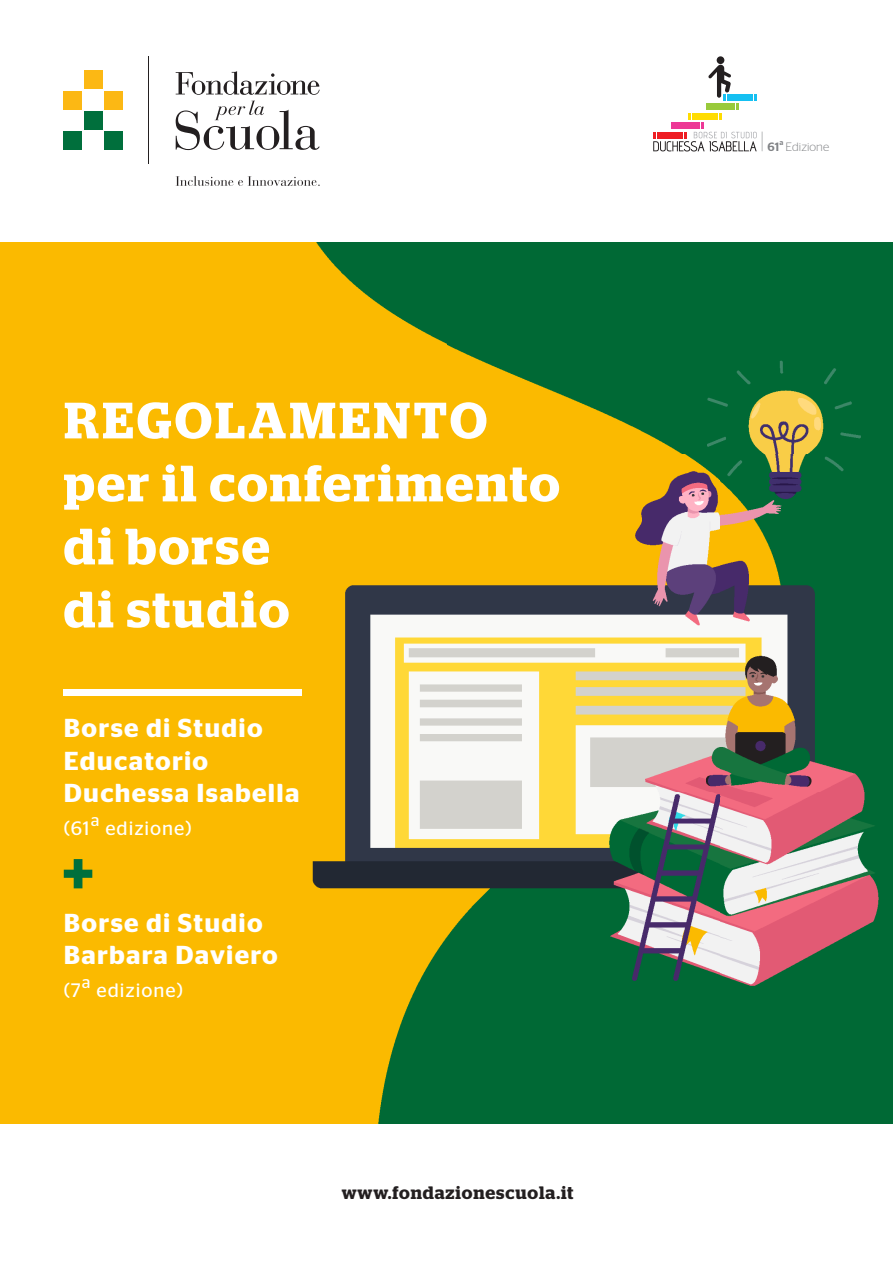
<style>
.page{position:relative;width:893px;height:1263px;background:#fff}
.page>*{position:absolute;margin:0;border:0;box-sizing:border-box;transform-origin:0 0}
.t1{font:600 51px "Stag";letter-spacing:.05em;color:#fff}
.t2{font:600 51px "Stag";letter-spacing:.07em;color:#fff}
.t3{font:600 25.95px "Stag Sans";letter-spacing:.05em;color:#fff}
.t4{font:19.5px "Stag Sans";letter-spacing:.05em;color:#fff}
.t5{font:600 18px "Stag";letter-spacing:.05em;color:#231f20}
.t6{font:16.8px "Stag Sans";color:#fff}
.t7{font:300 12px "Stag Sans";letter-spacing:.01em;color:#808285}
.t8{font:500 12px "Stag Sans";color:#808285}
.t9{font:500 7.35px "Stag Sans";color:#808285}
.s1{font-family:"Stag";font-weight:100;font-size:24.75px}
</style>
<div class="page">
<img style="left:0;top:242px;width:893px;height:882px">
<div style="left:64px;top:689px;width:238px;height:7px;background:#fff"></div>
<svg style="left:64px;top:859px;width:28px;height:29px"></svg>
<svg style="left:653px;top:65px;width:104px;height:86px"></svg>
<div style="left:717px;top:56px;width:7px;height:8px;background:#231f20;border-radius:50%"></div>
<hr style="left:148px;top:56px;width:1px;height:108px;background:#231f20">
<div style="left:84px;top:111px;width:18px;height:18px;background:#006f3c"></div>
<div style="left:84px;top:71px;width:18px;height:18px;background:#fcb814"></div>
<div style="left:64px;top:91px;width:18px;height:18px;background:#fcb814"></div>
<div style="left:64px;top:131px;width:18px;height:19px;background:#006f3c"></div>
<div style="left:104px;top:91px;width:18px;height:18px;background:#fcb814"></div>
<div style="left:104px;top:131px;width:18px;height:19px;background:#006f3c"></div>
<svg style="left:176px;top:176px;width:144px;height:10px"></svg>
<svg style="left:176px;top:71px;width:144px;height:79px"></svg>
<p class="t2" style="left:64px;top:390px;width:424px">REGOLAMENTO</p>
<p class="t1" style="left:64px;top:453px;width:497px">per il conferimento</p>
<p class="t1" style="left:64px;top:516px;width:207px">di borse</p>
<p class="t1" style="left:64px;top:579px;width:227px">di studio</p>
<p class="t3" style="left:64px;top:713px;width:200px">Borse di Studio</p>
<p class="t3" style="left:64px;top:746px;width:146px">Educatorio</p>
<p class="t3" style="left:64px;top:778px;width:237px">Duchessa Isabella</p>
<p class="t4" style="left:64px;top:817px;width:27px">(61</p>
<p class="t6" style="left:91px;top:810px;width:10px">a</p>
<p class="t4" style="left:105px;top:817px;width:88px">edizione)</p>
<p class="t3" style="left:64px;top:908px;width:200px">Borse di Studio</p>
<p class="t3" style="left:64px;top:940px;width:216px">Barbara Daviero</p>
<p class="t4" style="left:64px;top:979px;width:19px">(7</p>
<p class="t6" style="left:82px;top:972px;width:10px">a</p>
<p class="t4" style="left:97px;top:979px;width:88px">edizione)</p>
<p class="t5" style="left:342px;top:1182px;width:233px">www.fondazionescuola.it</p>
<p class="t8" style="left:761px;top:140px;width:20px"><span class="s1">|</span> 61</p>
<p class="t9" style="left:779px;top:139px;width:5px">a</p>
<p class="t7" style="left:785px;top:140px;width:45px">Edizione</p>
</div>
